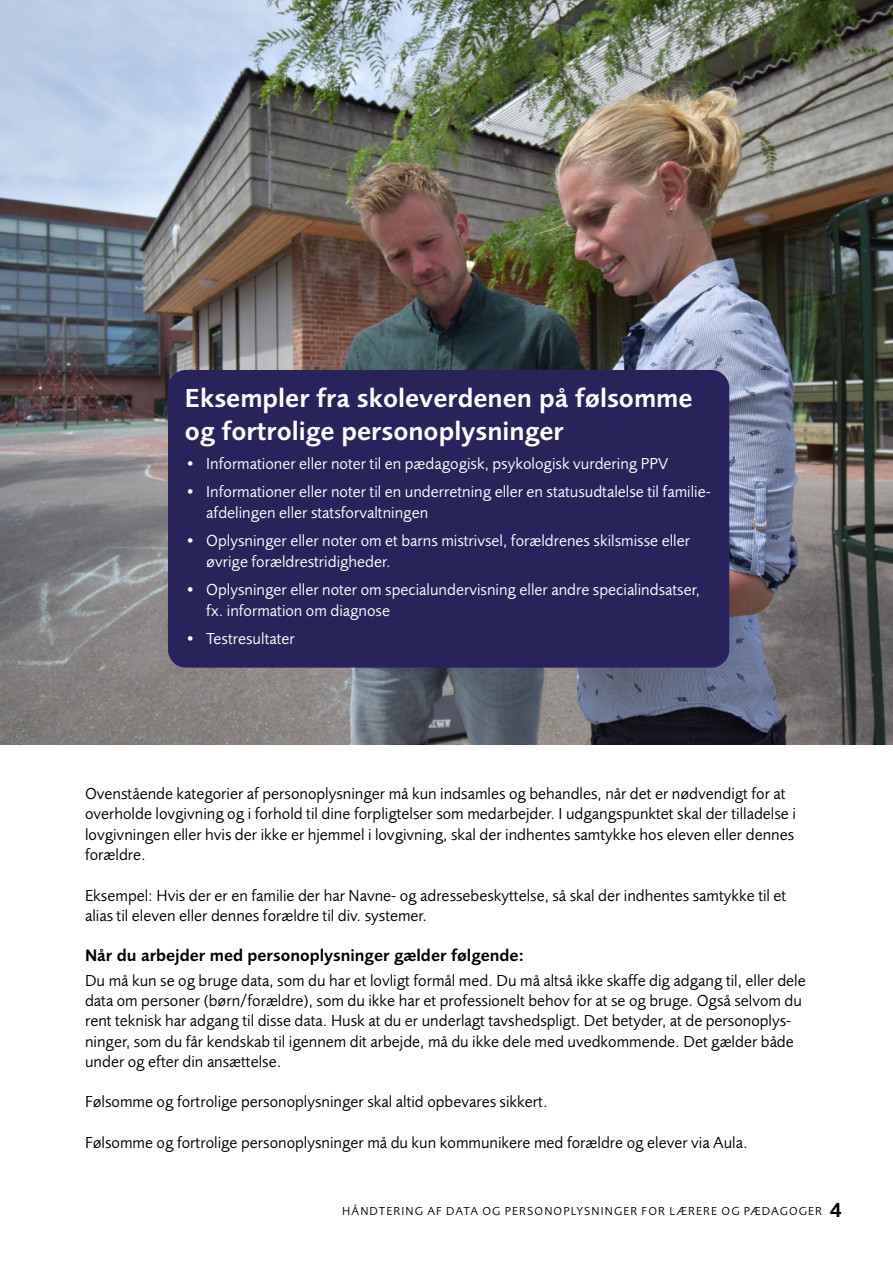
<style>
.page{position:relative;width:893px;height:1263px;background:#fff}
.page>*{position:absolute;margin:0;border:0;box-sizing:border-box;transform-origin:0 0}
.Rubrik_faktaboks{font:27px/32.4px "Foundry Sans Demi";color:#fff}
.Mellemrubrik{font:17.25px "Foundry Sans Demi";color:#000}
.Brød{font:16.5px/20.2px "Foundry Sans Normal";color:#000}
.Brød-2{font:16.5px/20.2px "Foundry Sans Normal";color:#fff}
.t1{font:12px "Foundry Sans Normal";letter-spacing:.095em;color:#000}
.s1{font-family:"Foundry Sans Demi";font-size:21px}
</style>
<div class="page">
<img style="left:0;top:0;width:893px;height:744px">
<div style="left:168px;top:370px;width:561px;height:298px;background:#29235b;border-radius:18px"></div>
<h2 class="Rubrik_faktaboks" style="left:185px;top:382px;width:509px">Eksempler fra skoleverdenen på følsomme og fortrolige personoplysninger</h2>
<p class="Brød-2" style="left:185px;top:453px;width:485px">• Informationer eller noter til en pædagogisk, psykologisk vurdering PPV</p>
<p class="Brød-2" style="left:206px;top:482px;width:506px;text-indent:-21px">• Informationer eller noter til en underretning eller en statusudtalelse til familie&shy;afdelingen eller statsforvaltningen</p>
<p class="Brød-2" style="left:206px;top:531px;width:485px;text-indent:-21px">• Oplysninger eller noter om et barns mistrivsel, forældrenes skilsmisse eller øvrige forældrestridigheder.</p>
<p class="Brød-2" style="left:206px;top:580px;width:495px;text-indent:-21px">• Oplysninger eller noter om specialundervisning eller andre specialindsatser, fx. information om diagnose</p>
<p class="Brød-2" style="left:185px;top:629px;width:111px">• Testresultater</p>
<p class="Brød" style="left:85px;top:783px;width:712px">Ovenstående kategorier af personoplysninger må kun indsamles og behandles, når det er nødvendigt for at overholde lovgivning og i forhold til dine forpligtelser som medarbejder. I udgangspunktet skal der tilladelse i lovgivningen eller hvis der ikke er hjemmel i lovgivning, skal der indhentes samtykke hos eleven eller dennes forældre.</p>
<p class="Brød" style="left:85px;top:885px;width:703px">Eksempel: Hvis der er en familie der har Navne- og adressebeskyttelse, så skal der indhentes samtykke til et alias til eleven eller dennes forældre til div. systemer.</p>
<h2 class="Mellemrubrik" style="left:85px;top:945px;width:441px">Når du arbejder med personoplysninger gælder følgende:</h2>
<p class="Brød" style="left:85px;top:970px;width:722px">Du må kun se og bruge data, som du har et lovligt formål med. Du må altså ikke skaffe dig adgang til, eller dele data om personer (børn/forældre), som du ikke har et professionelt behov for at se og bruge. Også selvom du rent teknisk har adgang til disse data. Husk at du er underlagt tavshedspligt. Det betyder, at de personoplys&shy;ninger, som du får kendskab til igennem dit arbejde, må du ikke dele med uvedkommende. Det gælder både under og efter din ansættelse.</p>
<p class="Brød" style="left:85px;top:1091px;width:464px">Følsomme og fortrolige personoplysninger skal altid opbevares sikkert.</p>
<p class="Brød" style="left:85px;top:1132px;width:664px">Følsomme og fortrolige personoplysninger må du kun kommunikere med forældre og elever via Aula.</p>
<p class="t1" style="left:342px;top:1204px;width:501px">HÅNDTERING AF DATA OG PERSONOPLYSNINGER FOR LÆRERE OG PÆDAGOGER <span class="s1">4</span></p>
</div>
